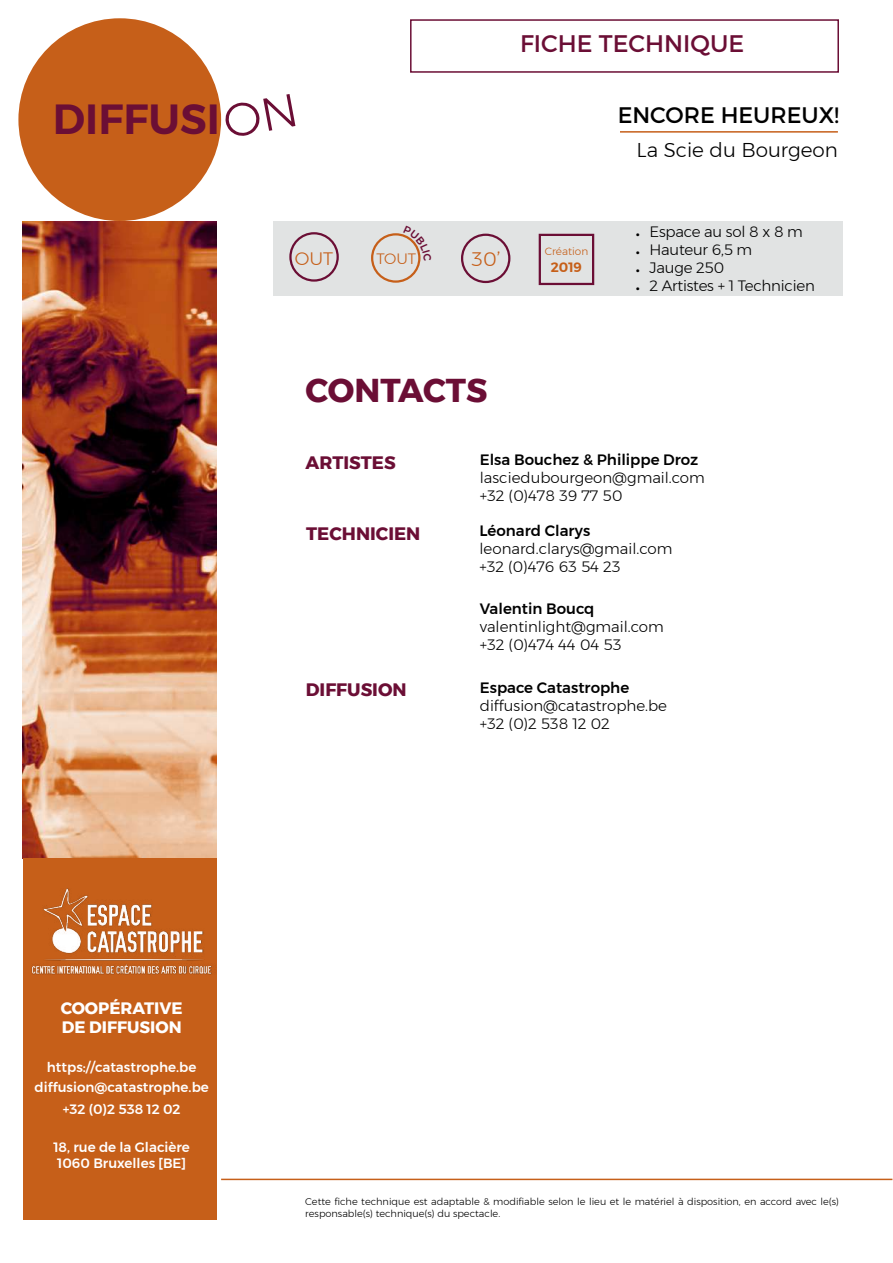
<style>
.page{position:relative;width:893px;height:1263px;background:#fff}
.page>*{position:absolute;margin:0;border:0;box-sizing:border-box;transform-origin:0 0}
.t1{font:600 42px "Montserrat";color:#6b0e35}
.t2{font:700 33px "Montserrat";color:#6b0e35}
.t3{font:24px "Montserrat";color:#6b0e35}
.t4{font:22.5px "Montserrat";color:#000}
.t5{font:300 19.95px "Montserrat";color:#000}
.t6{font:300 19.5px "Montserrat";color:#c65f19}
.t7{font:700 18px "Montserrat";color:#6b0e35}
.t8{font:300 18px "Montserrat";color:#c65f19}
.t9{font:700 16.5px/19.8px "Montserrat";color:#fff}
.t10{font:300 15px/18px "Montserrat";color:#000}
.t11{font:500 15px "Montserrat";color:#000}
.t12{font:700 15px/18px "Montserrat";color:#000;text-align:justify}
.t13{font:300 15px "Montserrat";color:#c65f19}
.t14{font:500 13.5px/19.5px "Montserrat";color:#fff;text-align:center}
.t15{font:600 13.5px "Montserrat";color:#c65f19}
.t16{font:300 10.5px "Montserrat";color:#c65f19}
.t17{font:300 9.75px/11.7px "Montserrat";color:#000}
</style>
<div class="page">
<div style="left:18px;top:18px;width:203px;height:203px;background:#c65f19;border-radius:50%"></div>
<hr style="left:620px;top:131px;width:218px;height:2px;background:#c65f19">
<hr style="left:221px;top:1179px;width:671px;height:1px;background:#c65f19">
<img style="left:23px;top:221px;width:194px;height:637px">
<div style="left:23px;top:858px;width:194px;height:361px;background:#c65f19"></div>
<img style="left:31px;top:888px;width:181px;height:87px">
<div style="left:410px;top:19px;width:429px;height:54px;border:2px solid #6b0e35"></div>
<div style="left:273px;top:221px;width:570px;height:75px;background:#e1e3e3"></div>
<div style="left:289px;top:232px;width:50px;height:50px;border:2px solid #6b0e35;border-radius:50%"></div>
<div style="left:371px;top:233px;width:49px;height:50px;border:2px solid #c65f19;border-radius:50%"></div>
<div style="left:461px;top:234px;width:49px;height:49px;border:2px solid #6b0e35;border-radius:50%"></div>
<div style="left:539px;top:234px;width:55px;height:51px;border:2px solid #6b0e35"></div>
<svg style="left:403px;top:234px;width:18px;height:27px"></svg>
<h1 class="t1" style="left:53px;top:86px;width:168px">DIFFUSI</h1>
<h3 class="t3" style="left:520px;top:29px;width:226px">FICHE TECHNIQUE</h3>
<p class="t8" style="left:295px;top:245px;width:40px">OUT</p>
<h3 class="t6" style="left:472px;top:244px;width:30px">30’</h3>
<p class="t16" style="left:545px;top:244px;width:45px">Création</p>
<p class="t15" style="left:551px;top:256px;width:33px">2019</p>
<p class="t13" style="left:377px;top:247px;width:41px">TOUT</p>
<h3 class="t4" style="left:618px;top:101px;width:223px">ENCORE HEUREUX!</h3>
<h3 class="t5" style="left:636px;top:135px;width:203px">La Scie du Bourgeon</h3>
<p class="t12" style="left:636px;top:225px;width:5px">· · · ·</p>
<p class="t10" style="left:650px;top:223px;width:167px">Espace au sol 8 x 8 m<br>Hauteur 6,5 m<br>Jauge 250<br>2 Artistes + 1 Technicien</p>
<h2 class="t2" style="left:306px;top:364px;width:183px">CONTACTS</h2>
<p class="t7" style="left:306px;top:448px;width:92px">ARTISTES</p>
<p class="t11" style="left:480px;top:448px;width:220px">Elsa Bouchez &amp; Philippe Droz</p>
<p class="t10" style="left:480px;top:469px;width:226px">lasciedubourgeon@gmail.com +32 (0)478 39 77 50</p>
<p class="t7" style="left:306px;top:519px;width:116px">TECHNICIEN</p>
<p class="t11" style="left:479px;top:519px;width:112px">Léonard Clarys</p>
<p class="t10" style="left:479px;top:539px;width:194px">leonard.clarys@gmail.com +32 (0)476 63 54 23</p>
<p class="t11" style="left:480px;top:597px;width:116px">Valentin Boucq</p>
<p class="t10" style="left:480px;top:618px;width:185px">valentinlight@gmail.com +32 (0)474 44 04 53</p>
<p class="t7" style="left:306px;top:675px;width:102px">DIFFUSION</p>
<p class="t11" style="left:480px;top:676px;width:151px">Espace Catastrophe</p>
<p class="t10" style="left:480px;top:696px;width:189px">diffusion@catastrophe.be +32 (0)2 538 12 02</p>
<p class="t9" style="left:61px;top:998px;width:123px">COOPÉRATIVE<br>DE DIFFUSION</p>
<p class="t14" style="left:35px;top:1058px;width:176px">https://catastrophe.be diffusion@catastrophe.be</p>
<p class="t14" style="left:63px;top:1100px;width:119px">+32 (0)2 538 12 02</p>
<p class="t14" style="left:53px;top:1139px;width:138px;line-height:16.2px;text-align:left">18, rue de la Glacière<br>1060 Bruxelles [BE]</p>
<p class="t17" style="left:305px;top:1195px;width:535px">Cette fiche technique est adaptable &amp; modifiable selon le lieu et le matériel à disposition, en accord avec le(s) responsable(s) technique(s) du spectacle.</p>
</div>
